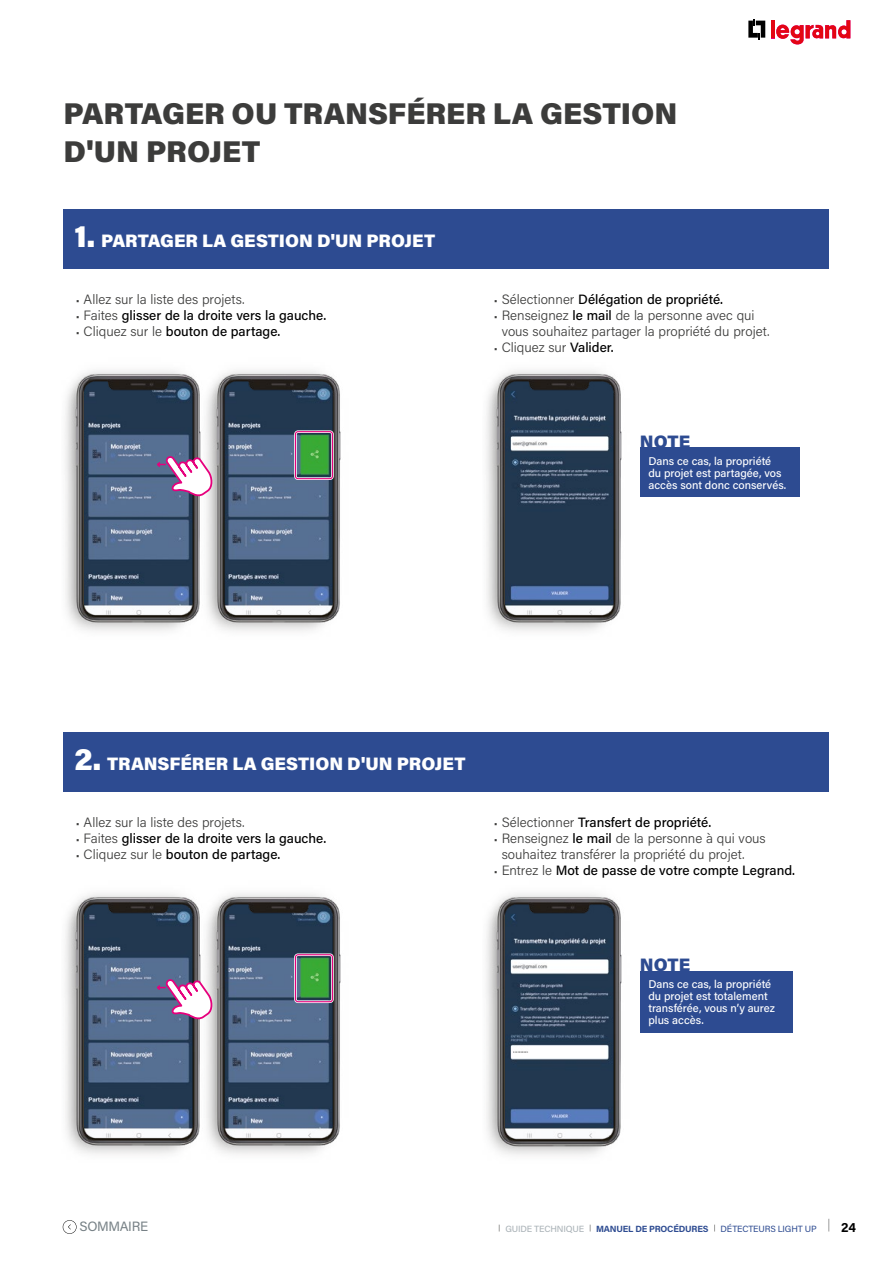
<style>
.page{position:relative;width:893px;height:1263px;background:#fff}
.page>*{position:absolute;margin:0;border:0;box-sizing:border-box;transform-origin:0 0}
.t1{font:900 30px/37.5px "Acumin Pro";color:#3c3c3b}
.t2{font:900 18px "Acumin Pro";color:#fff}
.t3{font:900 18px "Acumin Pro";color:#2d4b91}
.t4{font:500 13.5px "Acumin Pro";color:#000}
.t5{font:300 13.5px/16.2px "Acumin Pro";color:#3c3c3b}
.t6{font:13.5px "Acumin Pro";letter-spacing:-.025em;color:#778186}
.t7{font:700 13.5px "Acumin Pro";color:#000}
.t8{font:500 11.25px/12px "Acumin Pro";color:#fff}
.t9{font:700 9px "Acumin Pro";letter-spacing:-.02em;color:#2d4b91}
.t10{font:9px "Acumin Pro";letter-spacing:-.02em;color:#2d4b91}
.t11{font:500 9px "Acumin Pro";letter-spacing:-.015em;color:#adb5ba}
.s1{font-size:30px}
.s2{font-size:11.25px}
.s3{font-weight:300;font-size:11.25px;color:#3c3c3b}
.s4{font-weight:300;color:#3c3c3b}
.s5{font-weight:500;color:#000}
</style>
<div class="page">
<svg style="left:828px;top:1219px;width:1px;height:12px"></svg>
<svg style="left:748px;top:19px;width:17px;height:20px"></svg>
<hr style="left:771px;top:20px;width:4px;height:18px;background:#e30613">
<svg style="left:776px;top:20px;width:74px;height:25px"></svg>
<img style="left:65px;top:370px;width:136px;height:261px">
<img style="left:65px;top:893px;width:136px;height:261px">
<img style="left:206px;top:370px;width:135px;height:261px">
<img style="left:206px;top:893px;width:135px;height:261px">
<div style="left:63px;top:209px;width:766px;height:59px;background:#2d4b91"></div>
<div style="left:63px;top:732px;width:766px;height:59px;background:#2d4b91"></div>
<img style="left:486px;top:893px;width:136px;height:262px">
<div style="left:294px;top:430px;width:40px;height:50px;border:3px solid #fff;border-radius:3px"></div>
<div style="left:294px;top:953px;width:40px;height:50px;border:3px solid #fff;border-radius:3px"></div>
<div style="left:295px;top:431px;width:38px;height:48px;border:1px solid #e6007d;border-radius:3px"></div>
<div style="left:295px;top:954px;width:38px;height:48px;border:1px solid #e6007d;border-radius:3px"></div>
<svg style="left:155px;top:454px;width:60px;height:47px"></svg>
<svg style="left:155px;top:977px;width:60px;height:47px"></svg>
<div style="left:640px;top:448px;width:159px;height:49px;background:#2d4b91"></div>
<div style="left:640px;top:971px;width:152px;height:61px;background:#2d4b91"></div>
<img style="left:486px;top:370px;width:136px;height:261px">
<svg style="left:63px;top:1220px;width:14px;height:14px"></svg>
<h1 class="t1" style="left:64px;top:93px;width:616px">PARTAGER OU TRANSFÉRER LA GESTION<br>D'UN PROJET</h1>
<h2 class="t2" style="left:74px;top:228px;width:362px"><span class="s1">1.</span> PARTAGER LA GESTION D'UN PROJET</h2>
<p class="t5" style="left:76px;top:290px;width:170px"><span class="s2">•</span> Allez sur la liste des projets.</p>
<p class="t4" style="left:76px;top:306px;width:252px"><span class="s3">•</span> <span class="s4">Faites</span> glisser de la droite vers la gauche.</p>
<p class="t4" style="left:76px;top:322px;width:206px"><span class="s3">•</span> <span class="s4">Cliquez sur le</span> bouton de partage.</p>
<p class="t4" style="left:494px;top:290px;width:231px"><span class="s3">•</span> <span class="s4">Sélectionner</span> Délégation de propriété.</p>
<p class="t5" style="left:502px;top:307px;width:269px;text-indent:-8px"><span class="s2">•</span> Renseignez <span class="s5">le mail</span> de la personne avec qui vous souhaitez partager la propriété du projet.</p>
<p class="t5" style="left:494px;top:339px;width:121px"><span class="s2">•</span> Cliquez sur <span class="s5">Valider.</span></p>
<h2 class="t3" style="left:640px;top:429px;width:52px">NOTE</h2>
<p class="t8" style="left:648px;top:454px;width:139px">Dans ce cas, la propriété du projet est partagée, vos accès sont donc conservés.</p>
<h2 class="t2" style="left:74px;top:751px;width:393px"><span class="s1">2.</span> TRANSFÉRER LA GESTION D'UN PROJET</h2>
<p class="t5" style="left:76px;top:813px;width:170px"><span class="s2">•</span> Allez sur la liste des projets.</p>
<p class="t4" style="left:76px;top:829px;width:252px"><span class="s3">•</span> <span class="s4">Faites</span> glisser de la droite vers la gauche.</p>
<p class="t4" style="left:76px;top:845px;width:206px"><span class="s3">•</span> <span class="s4">Cliquez sur le</span> bouton de partage.</p>
<p class="t4" style="left:494px;top:813px;width:219px"><span class="s3">•</span> <span class="s4">Sélectionner</span> Transfert de propriété.</p>
<p class="t5" style="left:502px;top:830px;width:266px;text-indent:-8px"><span class="s2">•</span> Renseignez <span class="s5">le mail</span> de la personne à qui vous souhaitez transférer la propriété du projet.</p>
<p class="t4" style="left:494px;top:861px;width:303px"><span class="s3">•</span> <span class="s4">Entrez le</span> Mot de passe de votre compte Legrand.</p>
<h2 class="t3" style="left:640px;top:952px;width:52px">NOTE</h2>
<p class="t8" style="left:648px;top:977px;width:128px">Dans ce cas, la propriété du projet est totalement transférée, vous n’y aurez plus accès.</p>
<p class="t6" style="left:80px;top:1217px;width:70px">SOMMAIRE</p>
<p class="t11" style="left:505px;top:1222px;width:80px">GUIDE TECHNIQUE</p>
<p class="t9" style="left:596px;top:1222px;width:114px">MANUEL DE PROCÉDURES</p>
<p class="t10" style="left:721px;top:1222px;width:98px">DÉTECTEURS LIGHT UP</p>
<p class="t7" style="left:841px;top:1217px;width:16px">24</p>
</div>
